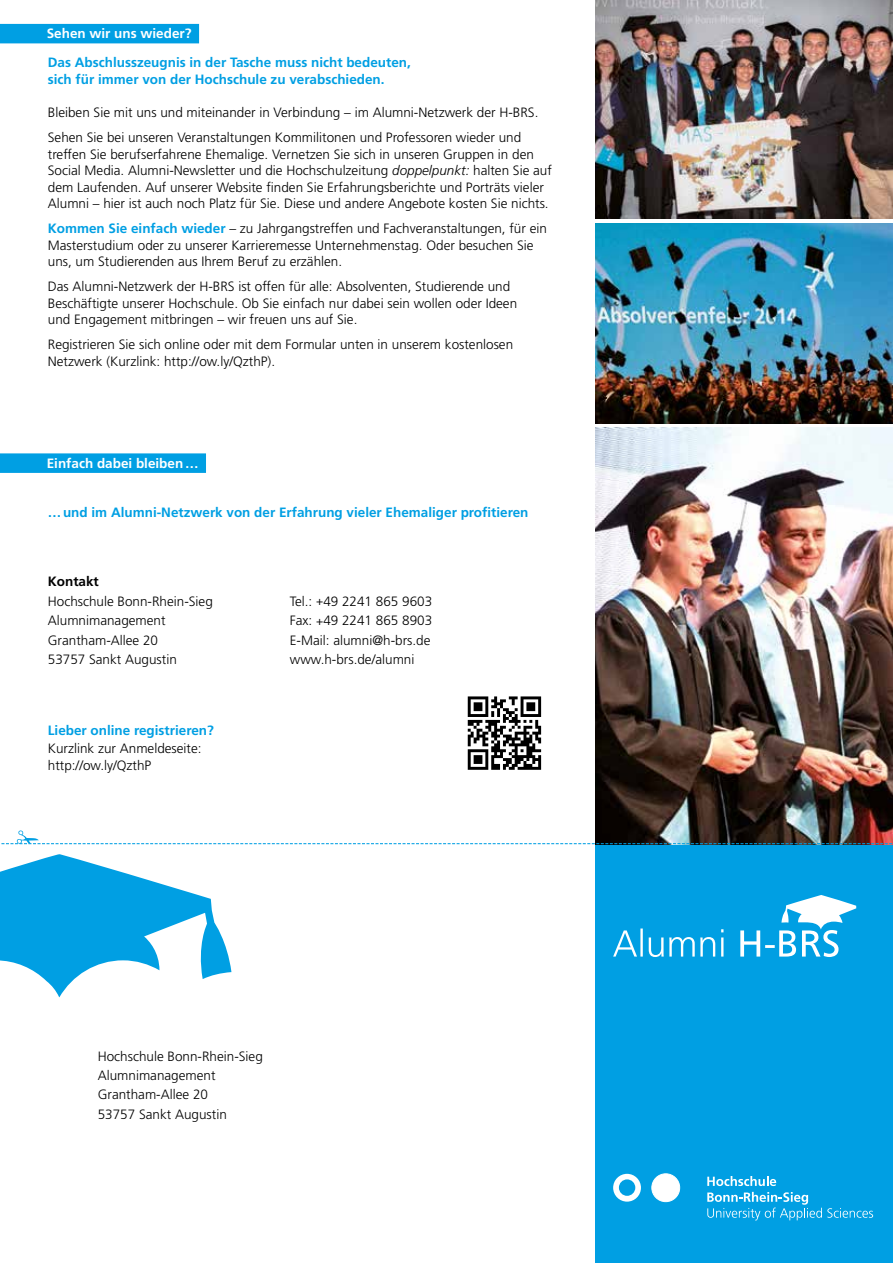
<style>
.page{position:relative;width:893px;height:1263px;background:#fff}
.page>*{position:absolute;margin:0;border:0;box-sizing:border-box;transform-origin:0 0}
.t1{font:300 13.5px/19.5px "Frutiger LT Std";color:#000}
.t2{font:700 13.5px/17.2px "Frutiger LT Std";color:#009fe3}
.t3{font:700 13.5px "Frutiger LT Std";color:#fff}
.t4{font:700 13.5px "Frutiger LT Std";color:#000}
.s1{font-style:italic}
.s2{font-weight:700;color:#009fe3}
.s3{font-size:12px}
</style>
<div class="page">
<svg style="left:0;top:854px;width:231px;height:143px"></svg>
<div style="left:595px;top:844px;width:298px;height:419px;background:#009fe3"></div>
<div style="left:652px;top:1174px;width:28px;height:27px;background:#fff;border-radius:50%"></div>
<div style="left:652px;top:1174px;width:28px;height:28px;border:1px solid #fff;border-radius:50%"></div>
<svg style="left:707px;top:1176px;width:69px;height:10px"></svg>
<svg style="left:707px;top:1192px;width:166px;height:28px"></svg>
<svg style="left:613px;top:1174px;width:28px;height:27px"></svg>
<svg style="left:613px;top:895px;width:243px;height:62px"></svg>
<img style="left:595px;top:427px;width:298px;height:403px">
<svg style="left:468px;top:696px;width:73px;height:74px"></svg>
<div style="left:0;top:453px;width:206px;height:20px;background:#009fe3"></div>
<img style="left:595px;top:223px;width:298px;height:200px">
<div style="left:0;top:24px;width:199px;height:19px;background:#009fe3"></div>
<img style="left:595px;top:0;width:298px;height:219px">
<svg style="left:1px;top:830px;width:892px;height:14px"></svg>
<p class="t3" style="left:47px;top:26px;width:146px">Sehen wir uns wieder?</p>
<p class="t2" style="left:48px;top:54px;width:364px">Das Abschlusszeugnis in der Tasche muss nicht bedeuten, sich für immer von der Hochschule zu verabschieden.</p>
<p class="t1" style="left:48px;top:100px;width:492px;line-height:25px">Bleiben Sie mit uns und miteinander in Verbindung – im Alumni-Netzwerk der H-BRS.<br>Sehen Sie bei unseren Veranstaltungen Kommilitonen und Professoren wieder und</p>
<p class="t1" style="left:48px;top:146px;width:506px;line-height:16.5px">treffen Sie berufserfahrene Ehemalige. Vernetzen Sie sich in unseren Gruppen in den Social Media. Alumni-Newsletter und die Hochschulzeitung <span class="s1">doppelpunkt:</span> halten Sie auf dem Laufenden. Auf unserer Website finden Sie Erfahrungsberichte und Porträts vieler Alumni – hier ist auch noch Platz für Sie. Diese und andere Angebote kosten Sie nichts.</p>
<p class="t1" style="left:48px;top:221px;width:501px;line-height:16.5px"><span class="s2">Kommen Sie einfach wieder</span> – zu Jahrgangstreffen und Fachveranstaltungen, für ein<br>Masterstudium oder zu unserer Karrieremesse Unternehmenstag. Oder besuchen Sie uns, um Studierenden aus Ihrem Beruf zu erzählen.</p>
<p class="t1" style="left:48px;top:279px;width:471px;line-height:16.5px">Das Alumni-Netzwerk der H-BRS ist offen für alle: Absolventen, Studierende und<br>Beschäftigte unserer Hochschule. Ob Sie einfach nur dabei sein wollen oder Ideen und Engagement mitbringen – wir freuen uns auf Sie.</p>
<p class="t1" style="left:48px;top:337px;width:467px;line-height:16.5px">Registrieren Sie sich online oder mit dem Formular unten in unserem kostenlosen<br>Netzwerk (Kurzlink: http://ow.ly/QzthP).</p>
<p class="t3" style="left:47px;top:455px;width:153px">Einfach dabei bleiben…</p>
<p class="t2" style="left:48px;top:504px;width:482px">…und im Alumni-Netzwerk von der Erfahrung vieler Ehemaliger profitieren</p>
<p class="t4" style="left:48px;top:574px;width:53px">Kontakt</p>
<p class="t1" style="left:48px;top:592px;width:167px">Hochschule Bonn-Rhein-Sieg<br>Alumnimanagement<br>Grantham-Allee 20<br>53757 Sankt Augustin</p>
<p class="t1" style="left:290px;top:592px;width:144px">Tel.: <span class="s3">+</span>49 2241 865 9603<br>Fax: <span class="s3">+</span>49 2241 865 8903<br>E-Mail: alumni@h-brs.de www.h-brs.de/alumni</p>
<p class="t2" style="left:48px;top:722px;width:168px">Lieber online registrieren?</p>
<p class="t1" style="left:48px;top:739px;width:155px;line-height:17.2px">Kurzlink zur Anmeldeseite: http://ow.ly/QzthP</p>
<p class="t1" style="left:98px;top:1046px;width:167px">Hochschule Bonn-Rhein-Sieg<br>Alumnimanagement<br>Grantham-Allee 20<br>53757 Sankt Augustin</p>
</div>
